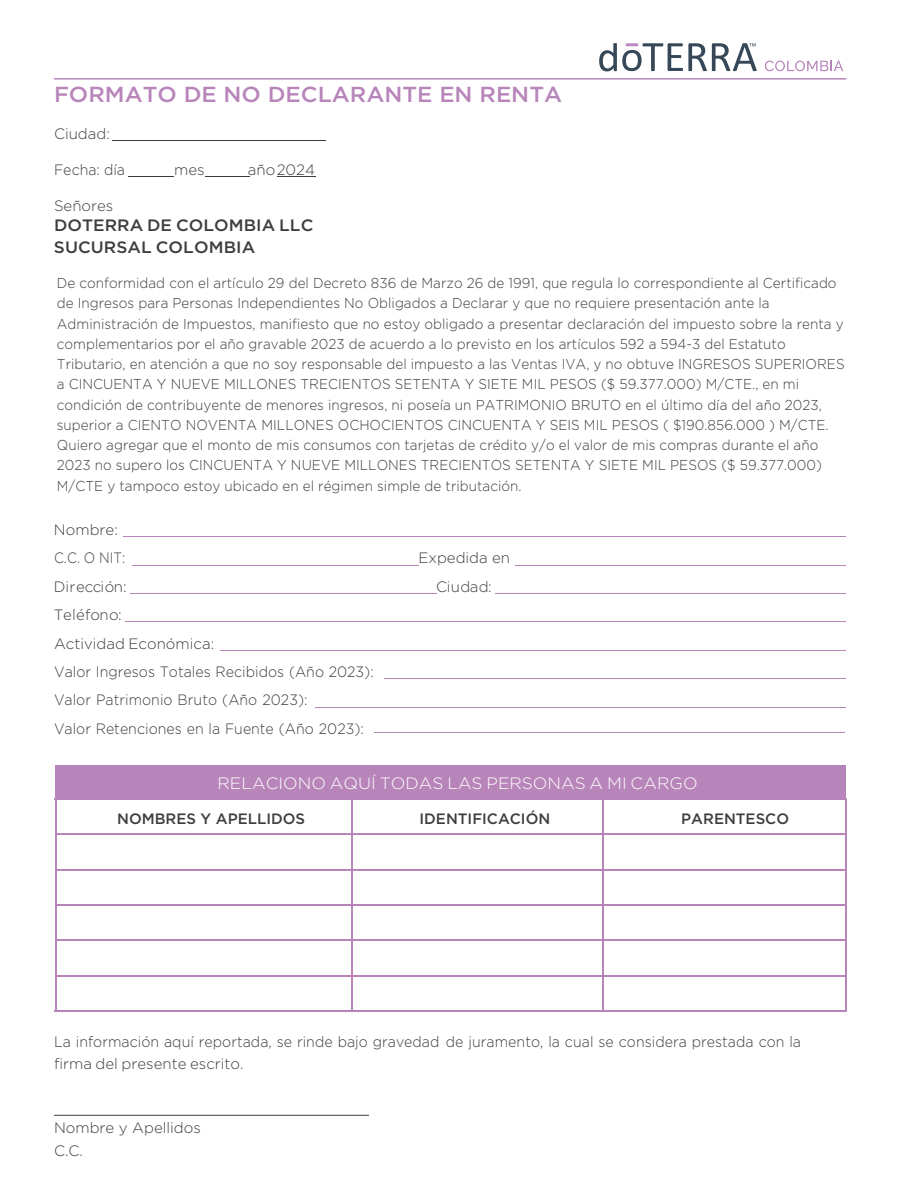
<style>
.page{position:relative;width:918px;height:1188px;background:#fff}
.page>*{position:absolute;margin:0;border:0;box-sizing:border-box;transform-origin:0 0}
.t1{font:500 21.75px "Gotham";color:#b885ba;scale:1.05 1}
.t2{font:300 16.5px "Gotham";color:#fff;scale:1.04 1}
.t3{font:500 16.5px/21.6px "Gotham";letter-spacing:.005em;color:#3e3d3f;scale:1.04 1}
.t4{font:300 15px/28.3px "Gotham";color:#3e3d3f}
.t5{font:300 15px/22.4px "Gotham";color:#3e3d3f;scale:.94 1}
.t6{font:500 15px "Gotham";color:#3e3d3f}
.t7{font:300 14.25px/20.2px "Gotham";letter-spacing:.005em;color:#3e3d3f;scale:.94 1}
</style>
<div class="page">
<hr style="left:54px;top:1115px;width:315px;height:1px;background:#3c3c3e">
<hr style="left:113px;top:140px;width:213px;height:1px;background:#3c3c3e">
<hr style="left:128px;top:176px;width:46px;height:1px;background:#3c3c3e">
<hr style="left:205px;top:176px;width:45px;height:1px;background:#3c3c3e">
<hr style="left:277px;top:176px;width:38px;height:1px;background:#3e3d3f">
<hr style="left:123px;top:536px;width:723px;height:1px;background:#b885ba">
<hr style="left:132px;top:565px;width:286px;height:1px;background:#b885ba">
<hr style="left:515px;top:565px;width:331px;height:1px;background:#b885ba">
<hr style="left:130px;top:593px;width:306px;height:1px;background:#b885ba">
<hr style="left:495px;top:593px;width:350px;height:1px;background:#b885ba">
<hr style="left:125px;top:622px;width:720px;height:1px;background:#b885ba">
<hr style="left:220px;top:650px;width:626px;height:1px;background:#b885ba">
<hr style="left:384px;top:678px;width:462px;height:1px;background:#b885ba">
<hr style="left:315px;top:707px;width:530px;height:1px;background:#b885ba">
<hr style="left:374px;top:732px;width:471px;height:1px;background:#b885ba">
<div style="left:56px;top:765px;width:790px;height:33px;background:#b885ba"></div>
<hr style="left:55px;top:798px;width:296px;height:2px;background:#b885ba">
<hr style="left:353px;top:798px;width:249px;height:2px;background:#b885ba">
<hr style="left:604px;top:798px;width:241px;height:2px;background:#b885ba">
<hr style="left:55px;top:800px;width:1px;height:34px;background:#b885ba">
<hr style="left:351px;top:800px;width:2px;height:34px;background:#b885ba">
<hr style="left:602px;top:800px;width:2px;height:34px;background:#b885ba">
<hr style="left:845px;top:800px;width:1px;height:34px;background:#b885ba">
<hr style="left:56px;top:834px;width:295px;height:1px;background:#b885ba">
<hr style="left:353px;top:834px;width:249px;height:1px;background:#b885ba">
<hr style="left:604px;top:834px;width:241px;height:1px;background:#b885ba">
<hr style="left:55px;top:835px;width:1px;height:34px;background:#b885ba">
<hr style="left:351px;top:835px;width:2px;height:34px;background:#b885ba">
<hr style="left:602px;top:835px;width:2px;height:34px;background:#b885ba">
<hr style="left:845px;top:835px;width:1px;height:34px;background:#b885ba">
<hr style="left:56px;top:869px;width:295px;height:1px;background:#b885ba">
<hr style="left:353px;top:869px;width:249px;height:1px;background:#b885ba">
<hr style="left:604px;top:869px;width:241px;height:1px;background:#b885ba">
<hr style="left:55px;top:871px;width:1px;height:33px;background:#b885ba">
<hr style="left:351px;top:871px;width:2px;height:33px;background:#b885ba">
<hr style="left:602px;top:871px;width:2px;height:33px;background:#b885ba">
<hr style="left:845px;top:871px;width:1px;height:33px;background:#b885ba">
<hr style="left:56px;top:904px;width:295px;height:2px;background:#b885ba">
<hr style="left:353px;top:904px;width:249px;height:2px;background:#b885ba">
<hr style="left:604px;top:904px;width:241px;height:2px;background:#b885ba">
<hr style="left:55px;top:906px;width:1px;height:34px;background:#b885ba">
<hr style="left:351px;top:906px;width:2px;height:34px;background:#b885ba">
<hr style="left:602px;top:906px;width:2px;height:34px;background:#b885ba">
<hr style="left:845px;top:906px;width:1px;height:34px;background:#b885ba">
<hr style="left:56px;top:940px;width:295px;height:1px;background:#b885ba">
<hr style="left:353px;top:940px;width:249px;height:1px;background:#b885ba">
<hr style="left:604px;top:940px;width:241px;height:1px;background:#b885ba">
<hr style="left:55px;top:941px;width:1px;height:34px;background:#b885ba">
<hr style="left:351px;top:941px;width:2px;height:34px;background:#b885ba">
<hr style="left:602px;top:941px;width:2px;height:34px;background:#b885ba">
<hr style="left:845px;top:941px;width:1px;height:34px;background:#b885ba">
<hr style="left:56px;top:975px;width:295px;height:2px;background:#b885ba">
<hr style="left:353px;top:975px;width:249px;height:2px;background:#b885ba">
<hr style="left:604px;top:975px;width:241px;height:2px;background:#b885ba">
<hr style="left:55px;top:977px;width:1px;height:35px;background:#b885ba">
<hr style="left:55px;top:1010px;width:296px;height:2px;background:#b885ba">
<hr style="left:351px;top:977px;width:2px;height:35px;background:#b885ba">
<hr style="left:353px;top:1010px;width:249px;height:2px;background:#b885ba">
<hr style="left:602px;top:977px;width:2px;height:35px;background:#b885ba">
<hr style="left:604px;top:1010px;width:241px;height:2px;background:#b885ba">
<hr style="left:845px;top:977px;width:1px;height:35px;background:#b885ba">
<svg style="left:765px;top:61px;width:78px;height:10px"></svg>
<svg style="left:599px;top:43px;width:158px;height:28px"></svg>
<hr style="left:54px;top:78px;width:792px;height:2px;background:#b885ba">
<h1 class="t1" style="left:54px;top:80px;width:485px">FORMATO DE NO DECLARANTE EN RENTA</h1>
<p class="t4" style="left:54px;top:119px;width:58px">Ciudad:</p>
<p class="t5" style="left:54px;top:158px;width:77px">Fecha: día</p>
<p class="t4" style="left:174px;top:155px;width:32px">mes</p>
<p class="t4" style="left:248px;top:155px;width:69px">año2024</p>
<p class="t4" style="left:54px;top:191px;width:61px">Señores</p>
<p class="t3" style="left:54px;top:214px;width:251px">DOTERRA DE COLOMBIA LLC<br>SUCURSAL COLOMBIA</p>
<p class="t7" style="left:57px;top:273px;width:840px">De conformidad con el artículo 29 del Decreto 836 de Marzo 26 de 1991, que regula lo correspondiente al Certificado de Ingresos para Personas Independientes No Obligados a Declarar y que no requiere presentación ante la Administración de Impuestos, manifiesto que no estoy obligado a presentar declaración del impuesto sobre la renta y complementarios por el año gravable 2023 de acuerdo a lo previsto en los artículos 592 a 594-3 del Estatuto Tributario, en atención a que no soy responsable del impuesto a las Ventas IVA, y no obtuve INGRESOS SUPERIORES a CINCUENTA Y NUEVE MILLONES TRECIENTOS SETENTA Y SIETE MIL PESOS ($ 59.377.000) M/CTE., en mi condición de contribuyente de menores ingresos, ni poseía un PATRIMONIO BRUTO en el último día del año 2023, superior a CIENTO NOVENTA MILLONES OCHOCIENTOS CINCUENTA Y SEIS MIL PESOS ( $190.856.000 ) M/CTE.<br>Quiero agregar que el monto de mis consumos con tarjetas de crédito y/o el valor de mis compras durante el año 2023 no supero los CINCUENTA Y NUEVE MILLONES TRECIENTOS SETENTA Y SIETE MIL PESOS ($ 59.377.000)<br>M/CTE y tampoco estoy ubicado en el régimen simple de tributación.</p>
<p class="t4" style="left:54px;top:515px;width:73px">Nombre:<br>C.C. O NIT:</p>
<p class="t4" style="left:418px;top:543px;width:93px">Expedida en</p>
<p class="t4" style="left:54px;top:572px;width:74px">Dirección:</p>
<p class="t4" style="left:436px;top:572px;width:57px">Ciudad:</p>
<p class="t4" style="left:54px;top:600px;width:321px">Teléfono:<br>Actividad Económica:<br>Valor Ingresos Totales Recibidos (Año 2023):<br>Valor Patrimonio Bruto (Año 2023):<br>Valor Retenciones en la Fuente (Año 2023):</p>
<p class="t2" style="left:218px;top:773px;width:463px">RELACIONO AQUÍ TODAS LAS PERSONAS A MI CARGO</p>
<p class="t6" style="left:117px;top:809px;width:190px">NOMBRES Y APELLIDOS</p>
<p class="t6" style="left:419px;top:809px;width:132px">IDENTIFICACIÓN</p>
<p class="t6" style="left:681px;top:809px;width:109px">PARENTESCO</p>
<p class="t5" style="left:54px;top:1030px;width:796px">La información aquí reportada, se rinde bajo gravedad de juramento, la cual se considera prestada con la firma del presente escrito.</p>
<p class="t4" style="left:54px;top:1116px;width:148px;line-height:22.4px">Nombre y Apellidos<br>C.C.</p>
</div>
